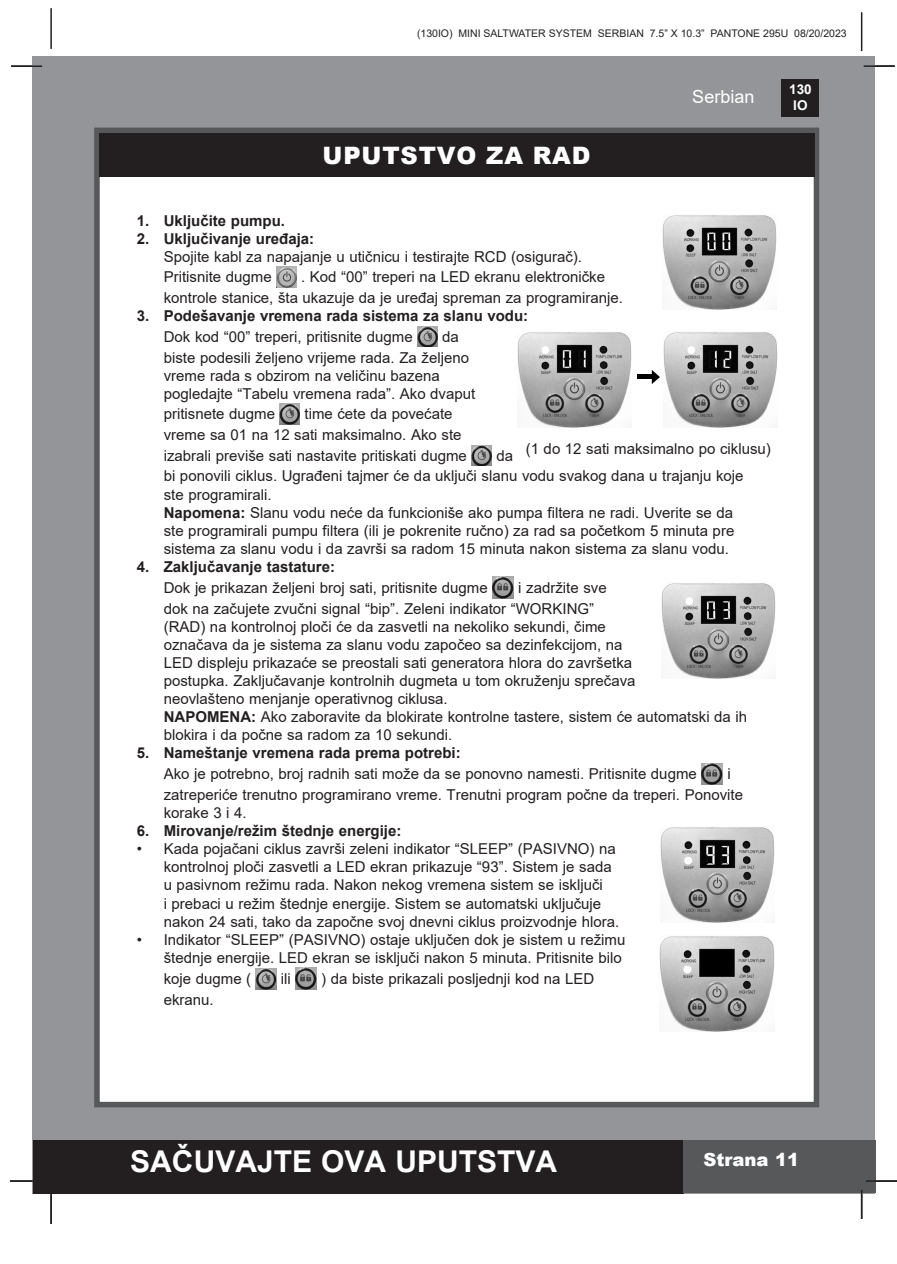
<style>
.page{position:relative;width:897px;height:1264px;background:#fff}
.page>*{position:absolute;margin:0;border:0;box-sizing:border-box;transform-origin:0 0}
.t1{font:700 30px "Arial";color:#fff}
.t2{font:900 24px "Arial";letter-spacing:.035em;color:#fff}
.t3{font:900 18px "Arial";color:#fff}
.t4{font:18px "Arial";color:#fff}
.t5{font:15px/18px "Arial";color:#231f20}
.t6{font:700 15px "Arial";color:#231f20}
.t7{font:700 13.5px/16.2px "Arial";color:#fff;text-align:center}
.t8{font:10.5px "Arial";color:#231f20}
.s1{font-weight:700}
</style>
<div class="page">
<hr style="left:50px;top:8px;width:2px;height:41px;background:#231f20">
<hr style="left:860px;top:12px;width:2px;height:39px;background:#231f20">
<div style="left:33px;top:56px;width:842px;height:1137px;background:#939598"></div>
<div style="left:781px;top:79px;width:38px;height:38px;background:#231f20"></div>
<div style="left:33px;top:1140px;width:650px;height:53px;background:#231f20"></div>
<div style="left:682px;top:1140px;width:193px;height:53px;background:#57585a"></div>
<div style="left:94px;top:128px;width:725px;height:979px;background:#fff;border:6px solid #57585a"></div>
<hr style="left:863px;top:65px;width:31px;height:2px;background:#231f20">
<hr style="left:865px;top:1180px;width:31px;height:1px;background:#231f20">
<hr style="left:860px;top:1189px;width:2px;height:30px;background:#231f20">
<hr style="left:50px;top:1193px;width:2px;height:31px;background:#231f20">
<hr style="left:10px;top:1180px;width:31px;height:1px;background:#231f20">
<hr style="left:11px;top:65px;width:31px;height:2px;background:#231f20">
<div style="left:99px;top:133px;width:715px;height:43px;background:#231f20"></div>
<img style="left:276px;top:267px;width:20px;height:20px">
<img style="left:417px;top:326px;width:20px;height:21px">
<img style="left:280px;top:404px;width:20px;height:20px">
<img style="left:471px;top:445px;width:20px;height:20px">
<img style="left:492px;top:576px;width:21px;height:22px">
<img style="left:701px;top:763px;width:21px;height:21px">
<img style="left:256px;top:968px;width:20px;height:21px">
<img style="left:295px;top:967px;width:21px;height:22px">
<img style="left:662px;top:215px;width:114px;height:95px">
<img style="left:661px;top:583px;width:114px;height:95px">
<img style="left:660px;top:827px;width:114px;height:95px">
<img style="left:659px;top:936px;width:115px;height:95px">
<img style="left:517px;top:332px;width:114px;height:95px">
<img style="left:663px;top:332px;width:114px;height:95px">
<div style="left:637px;top:374px;width:16px;height:5px;background:#000"></div>
<svg style="left:651px;top:370px;width:8px;height:14px"></svg>
<p class="t8" style="left:417px;top:26px;width:431px">(130IO) MINI SALTWATER SYSTEM SERBIAN 7.5” X 10.3” PANTONE 295U 08/20/2023</p>
<p class="t2" style="left:322px;top:138px;width:269px">UPUTSTVO ZA RAD</p>
<p class="t4" style="left:692px;top:84px;width:64px">Serbian</p>
<p class="t7" style="left:789px;top:81px;width:24px">130<br>IO</p>
<p class="t6" style="left:137px;top:210px;width:150px">1. Uključite pumpu.</p>
<p class="t6" style="left:137px;top:228px;width:179px">2. Uključivanje uređaja:</p>
<p class="t5" style="left:164px;top:246px;width:420px;line-height:20.9px">Spojite kabl za napajanje u utičnicu i testirajte RCD (osigurač).<br>Pritisnite dugme</p>
<p class="t5" style="left:164px;top:267px;width:460px;line-height:20.9px;text-indent:137px">. Kod “00” treperi na LED ekranu elektroničke kontrole stanice, šta ukazuje da je uređaj spreman za programiranje.</p>
<p class="t6" style="left:137px;top:305px;width:393px">3. Podešavanje vremena rada sistema za slanu vodu:</p>
<p class="t5" style="left:164px;top:328px;width:250px">Dok kod “00” treperi, pritisnite dugme</p>
<p class="t5" style="left:164px;top:326px;width:307px;line-height:20.7px;text-indent:278px">da biste podesili željeno vrijeme rada. Za željeno</p>
<p class="t5" style="left:164px;top:366px;width:313px">vreme rada s obzirom na veličinu bazena pogledajte “Tabelu vremena rada”. Ako dvaput</p>
<p class="t5" style="left:164px;top:405px;width:113px">pritisnete dugme</p>
<p class="t5" style="left:164px;top:404px;width:305px;line-height:20.7px;text-indent:141px">time ćete da povećate vreme sa 01 na 12 sati maksimalno. Ako ste izabrali previše sati nastavite pritiskati dugme</p>
<p class="t5" style="left:525px;top:440px;width:247px">(1 do 12 sati maksimalno po ciklusu)</p>
<p class="t5" style="left:164px;top:445px;width:581px;line-height:20.7px;text-indent:332px">da<br>bi ponovili ciklus. Ugrađeni tajmer će da uključi slanu vodu svakog dana u trajanju koje</p>
<p class="t5" style="left:164px;top:485px;width:109px">ste programirali.</p>
<p class="t5" style="left:164px;top:503px;width:572px;text-align:justify"><span class="s1">Napomena:</span> Slanu vodu neće da funkcioniše ako pumpa filtera ne radi. Uverite se da ste programirali pumpu filtera (ili je pokrenite ručno) za rad sa početkom 5 minuta pre sistema za slanu vodu i da završi sa radom 15 minuta nakon sistema za slanu vodu.</p>
<p class="t6" style="left:137px;top:556px;width:200px">4. Zaključavanje tastature:</p>
<p class="t5" style="left:164px;top:578px;width:325px">Dok je prikazan željeni broj sati, pritisnite dugme</p>
<p class="t5" style="left:164px;top:577px;width:444px;line-height:21.1px;text-indent:354px">i zadržite sve dok na začujete zvučni signal “bip”. Zeleni indikator “WORKING”</p>
<p class="t5" style="left:164px;top:617px;width:473px">(RAD) na kontrolnoj ploči će da zasvetli na nekoliko sekundi, čime označava da je sistema za slanu vodu započeo sa dezinfekcijom, na LED displeju prikazaće se preostali sati generatora hlora do završetka postupka. Zaključavanje kontrolnih dugmeta u tom okruženju sprečava neovlašteno menjanje operativnog ciklusa.</p>
<p class="t5" style="left:164px;top:707px;width:585px"><span class="s1">NAPOMENA:</span> Ako zaboravite da blokirate kontrolne tastere, sistem će automatski da ih blokira i da počne sa radom za 10 sekundi.</p>
<p class="t6" style="left:137px;top:742px;width:325px">5. Nameštanje vremena rada prema potrebi:</p>
<p class="t5" style="left:164px;top:765px;width:534px">Ako je potrebno, broj radnih sati može da se ponovno namesti. Pritisnite dugme</p>
<p class="t5" style="left:164px;top:763px;width:581px;line-height:21.1px;text-indent:563px">i zatreperiće trenutno programirano vreme. Trenutni program počne da treperi. Ponovite</p>
<p class="t5" style="left:164px;top:804px;width:84px">korake 3 i 4.</p>
<p class="t6" style="left:137px;top:820px;width:266px">6. Mirovanje/režim štednje energije:</p>
<p class="t5" style="left:164px;top:840px;width:457px;text-indent:-27px">• Kada pojačani ciklus završi zeleni indikator “SLEEP” (PASIVNO) na kontrolnoj ploči zasvetli a LED ekran prikazuje “93”. Sistem je sada u pasivnom režimu rada. Nakon nekog vremena sistem se isključi<br>i prebaci u režim štednje energije. Sistem se automatski uključuje nakon 24 sati, tako da započne svoj dnevni ciklus proizvodnje hlora.</p>
<p class="t5" style="left:137px;top:930px;width:490px;text-align:right">• Indikator “SLEEP” (PASIVNO) ostaje uključen dok je sistem u režimu štednje energije. LED ekran se isključi nakon 5 minuta. Pritisnite bilo</p>
<p class="t5" style="left:164px;top:969px;width:89px">koje dugme (</p>
<p class="t5" style="left:281px;top:969px;width:11px">ili</p>
<p class="t5" style="left:321px;top:969px;width:275px">) da biste prikazali posljednji kod na LED</p>
<p class="t5" style="left:164px;top:990px;width:52px">ekranu.</p>
<h1 class="t1" style="left:130px;top:1140px;width:428px">SAČUVAJTE OVA UPUTSTVA</h1>
<p class="t3" style="left:703px;top:1146px;width:97px">Strana 11</p>
</div>
